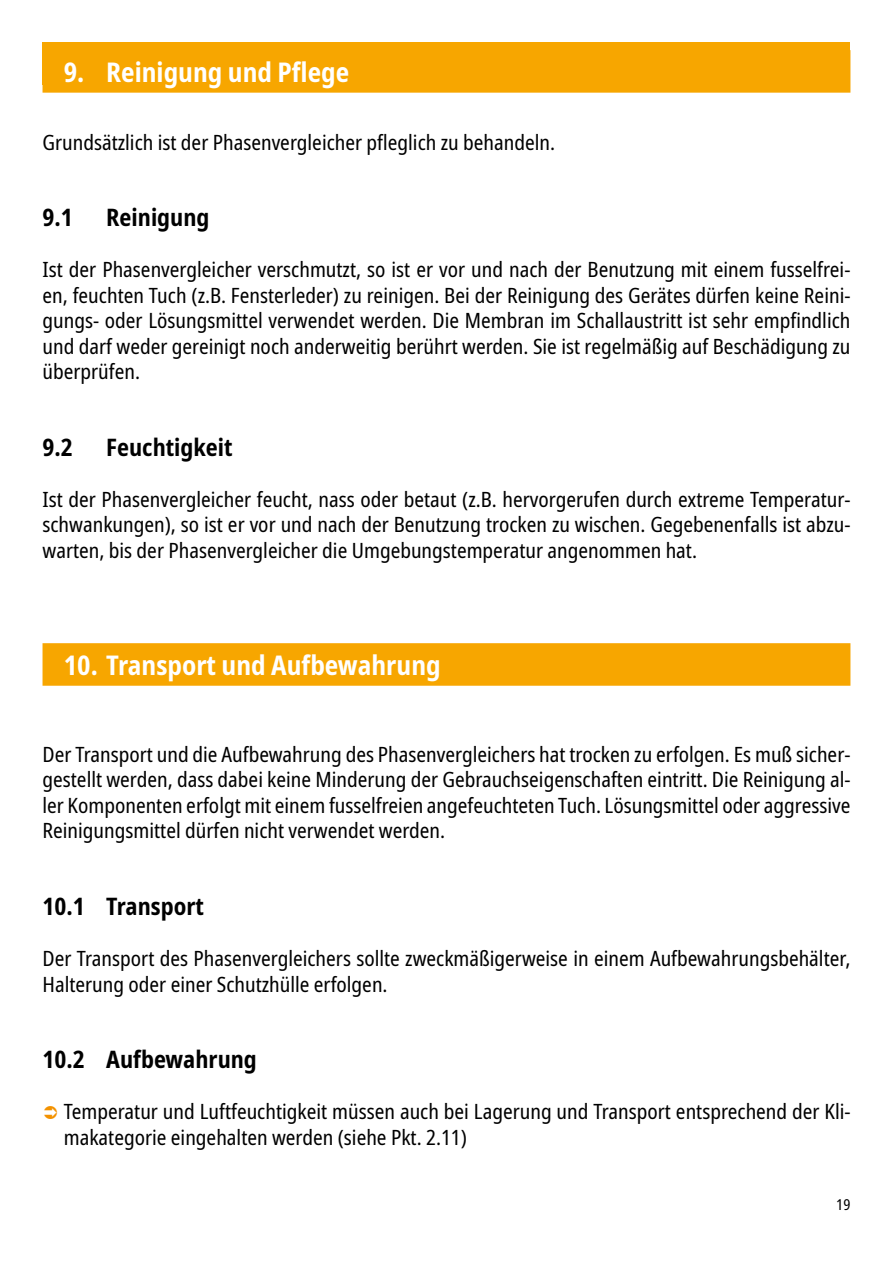
<style>
.page{position:relative;width:893px;height:1263px;background:#fff}
.page>*{position:absolute;margin:0;border:0;box-sizing:border-box;transform-origin:0 0}
.t1{font:700 condensed 27px "Noto Sans";color:#fff}
.t2{font:700 condensed 24px "Noto Sans";color:#000}
.t3{font:condensed 21px/25.5px "Noto Sans";color:#000;text-align:justify}
.t4{font:condensed 15px "Noto Sans";color:#000}
</style>
<div class="page">
<div style="left:43px;top:43px;width:807px;height:42px;background:#f7a600"></div>
<div style="left:43px;top:50px;width:807px;height:43px;background:#f7a600"></div>
<div style="left:43px;top:643px;width:807px;height:43px;background:#f7a600"></div>
<p class="t1" style="left:64px;top:53px;width:287px">9. Reinigung und Pflege</p>
<p class="t3" style="left:43px;top:130px;width:514px">Grundsätzlich ist der Phasenvergleicher pfleglich zu behandeln.</p>
<p class="t2" style="left:43px;top:200px;width:32px">9.1</p>
<p class="t2" style="left:106px;top:200px;width:105px">Reinigung</p>
<p class="t3" style="left:43px;top:258px;width:809px">Ist der Phasenvergleicher verschmutzt, so ist er vor und nach der Benutzung mit einem fusselfrei&shy;en, feuchten Tuch (z.B. Fensterleder) zu reinigen. Bei der Reinigung des Gerätes dürfen keine Reini&shy;gungs- oder Lösungsmittel verwendet werden. Die Membran im Schallaustritt ist sehr empfindlich und darf weder gereinigt noch anderweitig berührt werden. Sie ist regelmäßig auf Beschädigung zu überprüfen.</p>
<p class="t2" style="left:43px;top:430px;width:32px">9.2</p>
<p class="t2" style="left:106px;top:430px;width:128px">Feuchtigkeit</p>
<p class="t3" style="left:43px;top:487px;width:809px">Ist der Phasenvergleicher feucht, nass oder betaut (z.B. hervorgerufen durch extreme Temperatur&shy;schwankungen), so ist er vor und nach der Benutzung trocken zu wischen. Gegebenenfalls ist abzu&shy;warten, bis der Phasenvergleicher die Umgebungstemperatur angenommen hat.</p>
<p class="t1" style="left:64px;top:646px;width:378px">10. Transport und Aufbewahrung</p>
<p class="t3" style="left:43px;top:742px;width:809px">Der Transport und die Aufbewahrung des Phasenvergleichers hat trocken zu erfolgen. Es muß sicher&shy;gestellt werden, dass dabei keine Minderung der Gebrauchseigenschaften eintritt. Die Reinigung al&shy;ler Komponenten erfolgt mit einem fusselfreien angefeuchteten Tuch. Lösungsmittel oder aggressive Reinigungsmittel dürfen nicht verwendet werden.</p>
<p class="t2" style="left:43px;top:889px;width:163px">10.1 Transport</p>
<p class="t3" style="left:43px;top:946px;width:809px">Der Transport des Phasenvergleichers sollte zweckmäßigerweise in einem Aufbewahrungsbehälter,<br>Halterung oder einer Schutzhülle erfolgen.</p>
<p class="t2" style="left:43px;top:1042px;width:216px">10.2 Aufbewahrung</p>
<p class="t3" style="left:64px;top:1099px;width:788px">Temperatur und Luftfeuchtigkeit müssen auch bei Lagerung und Transport entsprechend der Kli&shy;makategorie eingehalten werden (siehe Pkt. 2.11)</p>
<p class="t4" style="left:836px;top:1194px;width:16px">19</p>
</div>
